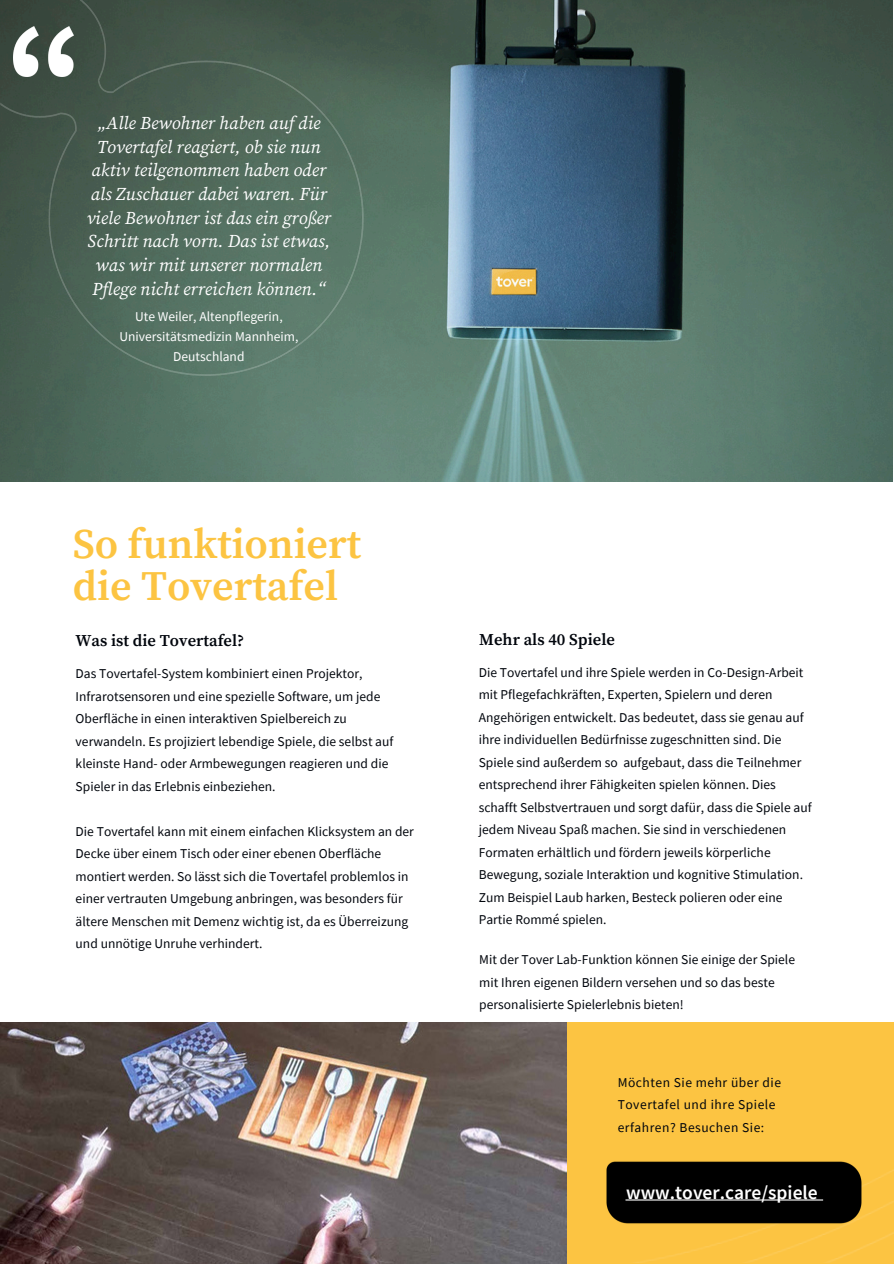
<style>
.page{position:relative;width:894px;height:1264px;background:#fff}
.page>*{position:absolute;margin:0;border:0;box-sizing:border-box;transform-origin:0 0}
.t1{font:600 42px/41.7px "Source Serif Pro";color:#fcc442}
.t2{font:600 19.5px "Source Sans Pro";color:#fff}
.t3{font:italic 18px/23.7px "Source Serif Pro";color:#fff;text-align:center}
.t4{font:600 16.5px "Source Serif Pro";color:#01050c}
.t5{font:13.5px/22.5px "Source Sans Pro";color:#01050c}
.t6{font:13.5px/22.5px "Source Sans Pro";letter-spacing:.04em;color:#01050c}
.t7{font:13.5px/20.2px "Source Sans Pro";color:#fff;text-align:center}
</style>
<div class="page">
<img style="left:0;top:0;width:892px;height:482px">
<img style="left:0;top:1022px;width:893px;height:240px">
<img style="left:599px;top:1154px;width:269px;height:76px">
<img style="left:0;top:0;width:363px;height:376px">
<h4 class="t3" style="left:87px;top:112px;width:246px">„Alle Bewohner haben auf die<br>Tovertafel reagiert, ob sie nun aktiv teilgenommen haben oder als Zuschauer dabei waren. Für viele Bewohner ist das ein großer<br>Schritt nach vorn. Das ist etwas, was wir mit unserer normalen<br>Pflege nicht erreichen können.“</h4>
<p class="t7" style="left:119px;top:306px;width:180px">Ute Weiler, Altenpflegerin,<br>Universitätsmedizin Mannheim,<br>Deutschland</p>
<p class="t1" style="left:73px;top:525px;width:290px">So funktioniert die Tovertafel</p>
<p class="t4" style="left:76px;top:631px;width:170px">Was ist die Tovertafel?</p>
<p class="t5" style="left:76px;top:662px;width:319px">Das Tovertafel-System kombiniert einen Projektor, Infrarotsensoren und eine spezielle Software, um jede Oberfläche in einen interaktiven Spielbereich zu verwandeln. Es projiziert lebendige Spiele, die selbst auf kleinste Hand- oder Armbewegungen reagieren und die Spieler in das Erlebnis einbeziehen.</p>
<p class="t5" style="left:76px;top:819px;width:340px">Die Tovertafel kann mit einem einfachen Klicksystem an der Decke über einem Tisch oder einer ebenen Oberfläche montiert werden. So lässt sich die Tovertafel problemlos in einer vertrauten Umgebung anbringen, was besonders für ältere Menschen mit Demenz wichtig ist, da es Überreizung und unnötige Unruhe verhindert.</p>
<h4 class="t4" style="left:479px;top:630px;width:137px">Mehr als 40 Spiele</h4>
<h3 class="t5" style="left:478px;top:660px;width:334px">Die Tovertafel und ihre Spiele werden in Co-Design-Arbeit mit Pflegefachkräften, Experten, Spielern und deren Angehörigen entwickelt. Das bedeutet, dass sie genau auf ihre individuellen Bedürfnisse zugeschnitten sind. Die Spiele sind außerdem so aufgebaut, dass die Teilnehmer entsprechend ihrer Fähigkeiten spielen können. Dies schafft Selbstvertrauen und sorgt dafür, dass die Spiele auf jedem Niveau Spaß machen. Sie sind in verschiedenen Formaten erhältlich und fördern jeweils körperliche Bewegung, soziale Interaktion und kognitive Stimulation.<br>Zum Beispiel Laub harken, Besteck polieren oder eine Partie Rommé spielen.</h3>
<h1 class="t5" style="left:479px;top:948px;width:317px">Mit der Tover Lab-Funktion können Sie einige der Spiele mit Ihren eigenen Bildern versehen und so das beste personalisierte Spielerlebnis bieten!</h1>
<p class="t6" style="left:617px;top:1070px;width:165px">Möchten Sie mehr über die<br>Tovertafel und ihre Spiele erfahren? Besuchen Sie:</p>
<p class="t2" style="left:626px;top:1179px;width:193px">www.tover.care/spiele</p>
</div>
